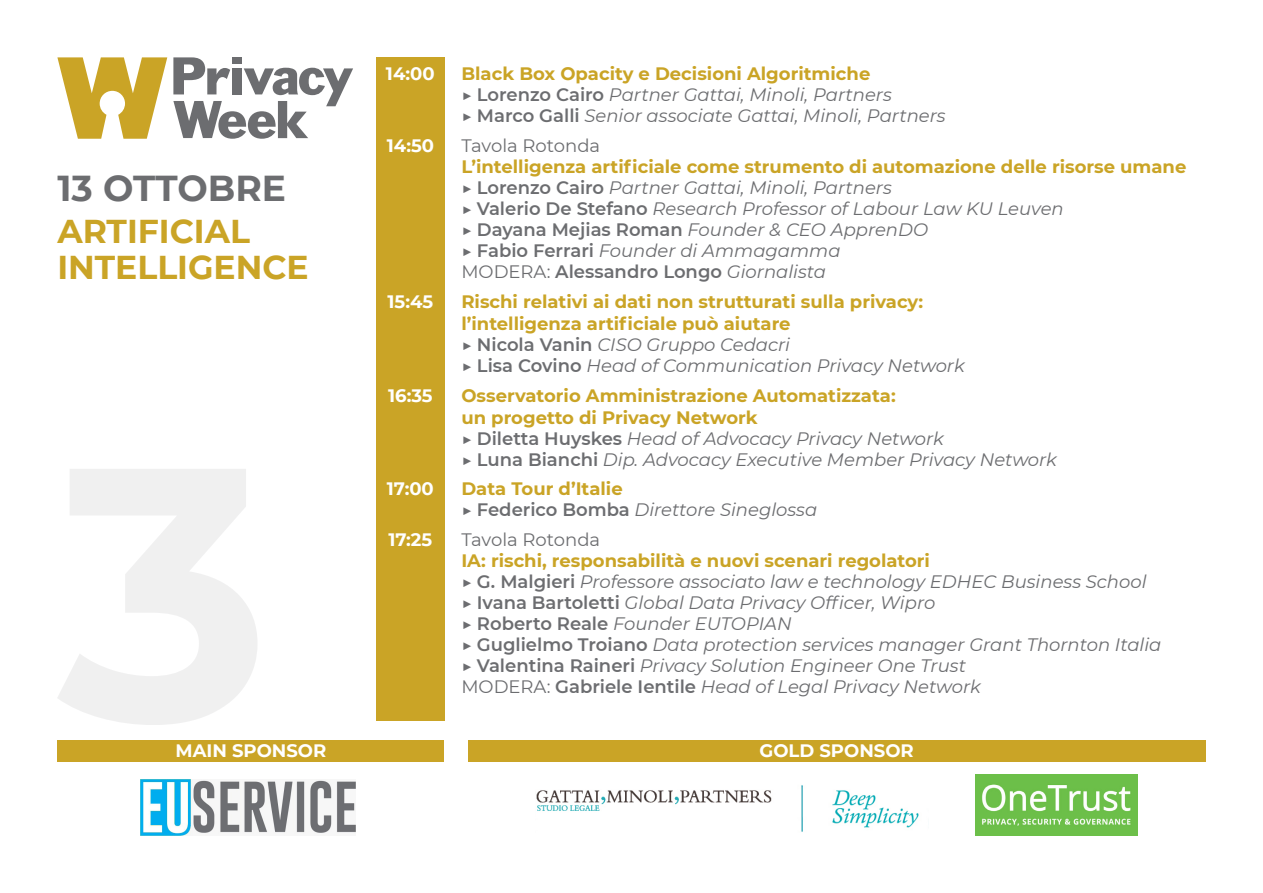
<style>
.page{position:relative;width:1263px;height:893px;background:#fff}
.page>*{position:absolute;margin:0;border:0;box-sizing:border-box;transform-origin:0 0}
.t1{font:700 36px "Montserrat";color:#6c6d70}
.t2{font:700 33px/36px "Montserrat";color:#caa426}
.t3{font:italic 18px/21px "Montserrat";color:#6c6d70}
.t4{font:700 18px/21.1px "Montserrat";color:#caa426}
.t5{font:700 18px "Montserrat";color:#fff}
.s1{font-weight:700;font-style:normal;color:#caa426}
.s2{font-style:normal}
.s3{font-weight:600;font-style:normal}
.s4{font-weight:400;color:#6c6d70}
.s5{font-weight:600;color:#6c6d70}
.s6{font-weight:400;font-style:italic;color:#6c6d70}
</style>
<div class="page">
<div style="left:376px;top:57px;width:68px;height:664px;background:#caa426"></div>
<img style="left:140px;top:779px;width:215px;height:57px">
<svg style="left:173px;top:57px;width:180px;height:82px"></svg>
<svg style="left:57px;top:57px;width:110px;height:82px"></svg>
<div style="left:232px;top:57px;width:10px;height:7px;background:#6c6d70"></div>
<div style="left:57px;top:740px;width:387px;height:21px;background:#caa426"></div>
<div style="left:468px;top:740px;width:737px;height:21px;background:#caa426"></div>
<img style="left:536px;top:785px;width:383px;height:47px">
<img style="left:976px;top:775px;width:162px;height:61px">
<p class="t1" style="left:57px;top:162px;width:230px">13 OTTOBRE</p>
<p class="t2" style="left:57px;top:212px;width:253px">ARTIFICIAL<br>INTELLIGENCE</p>
<p class="t5" style="left:386px;top:61px;width:50px">14:00</p>
<p class="t3" style="left:461px;top:63px;width:486px"><span class="s1">Black Box Opacity e Decisioni Algoritmiche<br></span><span class="s2">▶</span> <span class="s3">Lorenzo Cairo</span> Partner Gattai, Minoli, Partners<br><span class="s2">▶</span> <span class="s3">Marco Galli</span> Senior associate Gattai, Minoli, Partners</p>
<p class="t5" style="left:387px;top:132px;width:49px">14:50</p>
<p class="t3" style="left:461px;top:134px;width:727px"><span class="s2">Tavola Rotonda<br></span><span class="s1">L’intelligenza artificiale come strumento di automazione delle risorse umane </span><span class="s2">▶</span> <span class="s3">Lorenzo Cairo</span> Partner Gattai, Minoli, Partners<br><span class="s2">▶</span> <span class="s3">Valerio De Stefano</span> Research Professor of Labour Law KU Leuven<br><span class="s2">▶</span> <span class="s3">Dayana Mejias Roman</span> Founder &amp; CEO ApprenDO<br><span class="s2">▶</span> <span class="s3">Fabio Ferrari</span> Founder di Ammagamma<br><span class="s2">MODERA:</span> <span class="s3">Alessandro Longo</span> Giornalista</p>
<p class="t5" style="left:388px;top:289px;width:47px">15:45</p>
<p class="t4" style="left:461px;top:290px;width:505px">Rischi relativi ai dati non strutturati sulla privacy: l’intelligenza artificiale può aiutare<br><span class="s4">▶</span> <span class="s5">Nicola Vanin</span> <span class="s6">CISO Gruppo Cedacri<br></span><span class="s4">▶</span> <span class="s5">Lisa Covino</span> <span class="s6">Head of Communication Privacy Network</span></p>
<p class="t5" style="left:388px;top:383px;width:46px">16:35</p>
<p class="t3" style="left:461px;top:384px;width:597px"><span class="s1">Osservatorio Amministrazione Automatizzata:<br>un progetto di Privacy Network<br></span><span class="s2">▶</span> <span class="s3">Diletta Huyskes</span> Head of Advocacy Privacy Network<br><span class="s2">▶</span> <span class="s3">Luna Bianchi</span> Dip. Advocacy Executive Member Privacy Network</p>
<p class="t5" style="left:387px;top:476px;width:49px">17:00</p>
<p class="t3" style="left:461px;top:478px;width:357px"><span class="s1">Data Tour d’Italie<br></span><span class="s2">▶</span> <span class="s3">Federico Bomba</span> Direttore Sineglossa</p>
<p class="t5" style="left:388px;top:526px;width:45px">17:25</p>
<p class="t3" style="left:461px;top:528px;width:701px"><span class="s2">Tavola Rotonda<br></span><span class="s1">IA: rischi, responsabilità e nuovi scenari regolatori<br></span><span class="s2">▶</span> <span class="s3">G. Malgieri</span> Professore associato law e technology EDHEC Business School <span class="s2">▶</span> <span class="s3">Ivana Bartoletti</span> Global Data Privacy Officer, Wipro<br><span class="s2">▶</span> <span class="s3">Roberto Reale</span> Founder EUTOPIAN<br><span class="s2">▶</span> <span class="s3">Guglielmo Troiano</span> Data protection services manager Grant Thornton Italia <span class="s2">▶</span> <span class="s3">Valentina Raineri</span> Privacy Solution Engineer One Trust<br><span class="s2">MODERA:</span> <span class="s3">Gabriele Ientile</span> Head of Legal Privacy Network</p>
<p class="t5" style="left:175px;top:738px;width:152px">MAIN SPONSOR</p>
<p class="t5" style="left:759px;top:738px;width:156px">GOLD SPONSOR</p>
</div>
